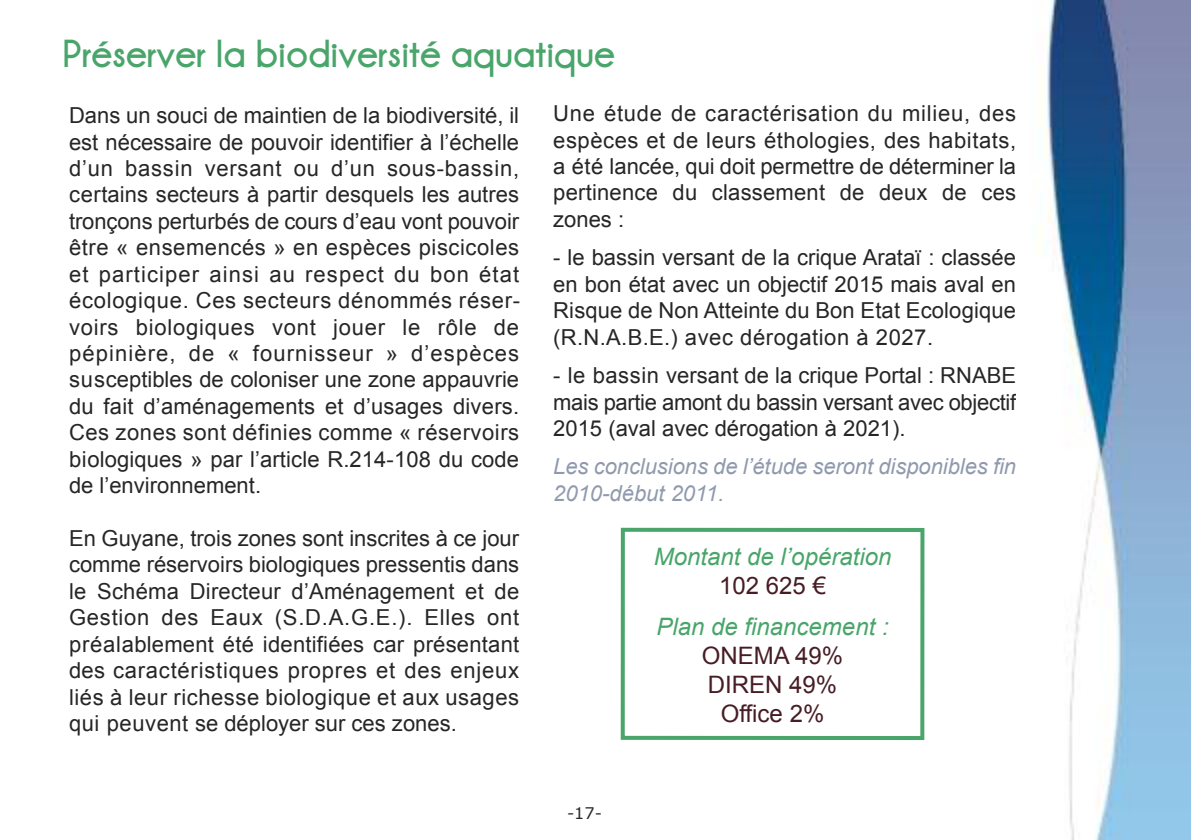
<style>
.page{position:relative;width:1191px;height:840px;background:#fff}
.page>*{position:absolute;margin:0;border:0;box-sizing:border-box;transform-origin:0 0}
.t1{font:40px "Champagne&Limousines Thick";color:#49a56a}
.t2{font:italic 24px "Arial";color:#49a56a}
.t3{font:24px/28.8px "Arial";color:#471d25;text-align:center}
.t4{font:22px/26.4px "Arial";letter-spacing:.005em;color:#272627;text-align:justify}
.t5{font:italic 22px/26.4px "Arial";letter-spacing:-.005em;color:#909aad}
.t6{font:16px "Verdana";color:#272627}
</style>
<div class="page">
<img style="left:1038px;top:0;width:153px;height:839px">
<div style="left:620px;top:527px;width:304px;height:212px;border:4px solid #49a56a"></div>
<h1 class="t1" style="left:62px;top:31px;width:554px">Préserver la biodiversité aquatique</h1>
<p class="t4" style="left:69px;top:102px;width:452px">Dans un souci de maintien de la biodiversité, il est nécessaire de pouvoir identifier à l’échelle d’un bassin versant ou d’un sous-bassin, certains secteurs à partir desquels les autres tronçons perturbés de cours d’eau vont pouvoir être « ensemencés » en espèces piscicoles et participer ainsi au respect du bon état écologique. Ces secteurs dénommés réser&shy;voirs biologiques vont jouer le rôle de pépinière, de « fournisseur » d’espèces susceptibles de coloniser une zone appauvrie du fait d’aménagements et d’usages divers.<br>Ces zones sont définies comme « réservoirs biologiques » par l’article R.214-108 du code de l’environnement.</p>
<p class="t4" style="left:69px;top:525px;width:452px">En Guyane, trois zones sont inscrites à ce jour comme réservoirs biologiques pressentis dans le Schéma Directeur d’Aménagement et de Gestion des Eaux (S.D.A.G.E.). Elles ont préalablement été identifiées car présentant des caractéristiques propres et des enjeux liés à leur richesse biologique et aux usages qui peuvent se déployer sur ces zones.</p>
<p class="t4" style="left:553px;top:100px;width:464px">Une étude de caractérisation du milieu, des espèces et de leurs éthologies, des habitats, a été lancée, qui doit permettre de déterminer la pertinence du classement de deux de ces zones :</p>
<p class="t4" style="left:553px;top:244px;width:464px">- le bassin versant de la crique Arataï : classée en bon état avec un objectif 2015 mais aval en Risque de Non Atteinte du Bon Etat Ecologique (R.N.A.B.E.) avec dérogation à 2027.</p>
<p class="t4" style="left:553px;top:362px;width:464px">- le bassin versant de la crique Portal : RNABE mais partie amont du bassin versant avec objectif 2015 (aval avec dérogation à 2021).</p>
<p class="t5" style="left:553px;top:453px;width:464px">Les conclusions de l’étude seront disponibles fin<br>2010-début 2011.</p>
<p class="t6" style="left:567px;top:802px;width:36px">-17-</p>
<p class="t2" style="left:654px;top:543px;width:239px">Montant de l’opération</p>
<p class="t3" style="left:719px;top:571px;width:108px">102 625 €</p>
<p class="t2" style="left:656px;top:613px;width:234px">Plan de financement :</p>
<p class="t3" style="left:702px;top:640px;width:143px">ONEMA 49%<br>DIREN 49%<br>Office 2%</p>
</div>
